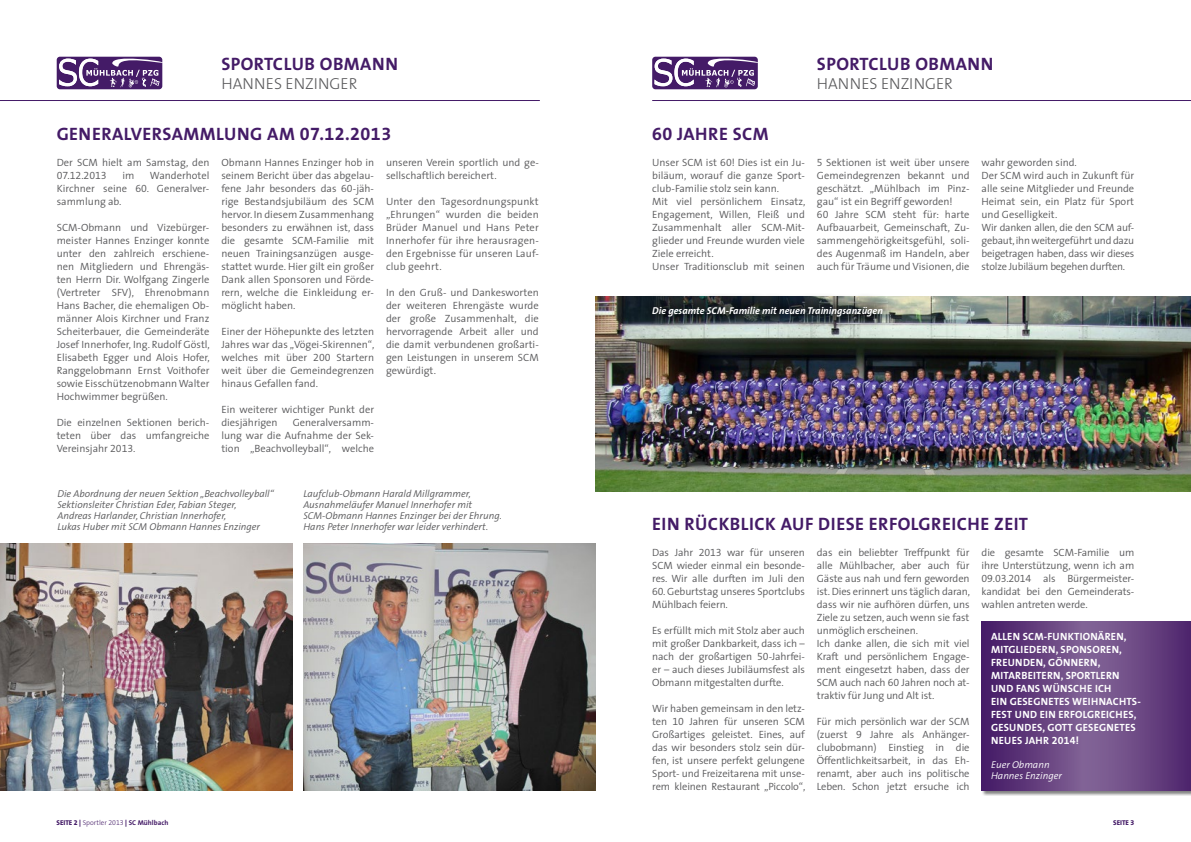
<style>
.page{position:relative;width:1191px;height:842px;background:#fff}
.page>*{position:absolute;margin:0;border:0;box-sizing:border-box;transform-origin:0 0}
.t1{font:700 18px "The Sans SN";letter-spacing:.025em;color:#441b67}
.t2{font:300 16px "The Sans SN";color:#58585a}
.t3{font:300 10.5px/13px "The Sans SN";color:#58585a;text-align:justify}
.t4{font:300 10.5px/13px "The Sans SN";letter-spacing:-.02em;color:#58585a}
.t5{font:700 10.5px/13px "The Sans SN";letter-spacing:.02em;color:#fff}
.t6{font:700 10.5px/13px "The Sans SN";letter-spacing:.04em;color:#fff}
.t7{font:italic 300 10px/11px "The Sans SN";color:#58585a}
.t8{font:italic 700 10px "The Sans SN";color:#fff}
.t9{font:italic 300 10px/11px "The Sans SN";color:#fff}
.t10{font:300 7px "The Sans SN";color:#441b67}
.t11{font:800 7px "The Sans SN";letter-spacing:-.005em;color:#441b67}
.s1{font-weight:800}
.s2{font-weight:700}
</style>
<div class="page">
<div style="left:57px;top:57px;width:105px;height:32px;background:#441b67;border-radius:3px"></div>
<div style="left:652px;top:57px;width:106px;height:32px;background:#441b67;border-radius:3px"></div>
<hr style="left:0;top:100px;width:540px;height:1px;background:#441b67">
<hr style="left:652px;top:100px;width:539px;height:1px;background:#441b67">
<img style="left:595px;top:296px;width:596px;height:195px">
<div style="left:638px;top:292px;width:259px;height:39px;background:#000;opacity:.75"></div>
<img style="left:0;top:543px;width:292px;height:247px">
<img style="left:303px;top:543px;width:292px;height:247px">
<svg style="left:59px;top:56px;width:104px;height:32px"></svg>
<svg style="left:654px;top:56px;width:104px;height:32px"></svg>
<div style="left:981px;top:621px;width:210px;height:175px;background:#000;opacity:.5"></div>
<svg style="left:981px;top:621px;width:210px;height:169px;background:#664280"></svg>
<h1 class="t1" style="left:221px;top:49px;width:178px">SPORTCLUB OBMANN</h1>
<h2 class="t2" style="left:221px;top:70px;width:138px">HANNES ENZINGER</h2>
<h1 class="t1" style="left:57px;top:119px;width:109px">GEN ERALVERSAMMLUNG</h1>
<h1 class="t1" style="left:267px;top:119px;width:125px">AM 07.12.2013</h1>
<p class="t3" style="left:57px;top:156px;width:154px">Der SCM hielt am Samstag, den<br>07.12.2013</p>
<p class="t3" style="left:386px;top:156px;width:154px">unseren Verein sportlich und ge&shy;sellschaftlich bereichert.</p>
<p class="t3" style="left:386px;top:195px;width:154px">Unter den Tagesordnungspunkt „Ehrungen“ wurden die beiden Brüder Manuel und Hans Peter Innerhofer für ihre herausragen&shy;den Ergebnisse für unseren Lauf&shy;club geehrt.</p>
<p class="t3" style="left:386px;top:286px;width:154px">In den Gruß- und Dankesworten der weiteren Ehrengäste wurde der große Zusammenhalt, die hervorragende Arbeit aller und die damit verbundenen großarti&shy;gen Leistungen in unserem SCM gewürdigt.</p>
<p class="t3" style="left:221px;top:156px;width:154px">Obmann Hannes Enzinger hob in seinem Bericht über das abgelau&shy;fene Jahr besonders das 60-jäh&shy;rige Bestandsjubiläum des SCM hervor. In diesem Zusammenhang besonders zu erwähnen ist, dass die gesamte SCM-Familie mit neuen Trainingsanzügen ausge&shy;stattet wurde. Hier gilt ein großer Dank allen Sponsoren und Förde&shy;rern, welche die Einkleidung er&shy;möglicht haben.</p>
<p class="t3" style="left:221px;top:325px;width:155px">Einer der Höhepunkte des letzten Jahres war das „Vögei-Skirennen“, welches mit über 200 Startern weit über die Gemeindegrenzen hinaus Gefallen fand.</p>
<p class="t3" style="left:221px;top:403px;width:154px">Ein weiterer wichtiger Punkt der diesjährigen</p>
<p class="t3" style="left:57px;top:169px;width:154px;text-indent:93px">Wanderhotel Kirchner seine 60. Generalver&shy;sammlung ab.</p>
<p class="t3" style="left:57px;top:221px;width:155px">SCM-Obmann und Vizebürger&shy;meister Hannes Enzinger konnte unter den zahlreich erschiene&shy;nen Mitgliedern und Ehrengäs&shy;ten Herrn Dir. Wolfgang Zingerle (Vertreter SFV), Ehrenobmann Hans Bacher, die ehemaligen Ob&shy;männer Alois Kirchner und Franz Scheiterbauer, die Gemeinderäte Josef Innerhofer, Ing. Rudolf Göstl, Elisabeth Egger und Alois Hofer, Ranggelobmann Ernst Voithofer sowie Eisschützenobmann Walter Hochwimmer begrüßen.</p>
<p class="t3" style="left:57px;top:416px;width:154px">Die einzelnen Sektionen berich&shy;teten über das umfangreiche Vereinsjahr 2013.</p>
<p class="t3" style="left:123px;top:169px;width:13px">im</p>
<p class="t3" style="left:221px;top:416px;width:154px;text-indent:71px">Generalversamm&shy;lung war die Aufnahme der Sek&shy;tion „Beachvolleyball“, welche</p>
<p class="t7" style="left:57px;top:488px;width:218px">Die Abordnung der neuen Sektion „Beachvolleyball“ Sektionsleiter Christian Eder, Fabian Steger,<br>Andreas Harlander, Christian Innerhofer,<br>Lukas Huber mit SCM Obmann Hannes Enzinger</p>
<p class="t7" style="left:303px;top:488px;width:200px">Laufclub-Obmann Harald Millgrammer, Ausnahmeläufer Manuel Innerhofer mit SCM-Obmann Hannes Enzinger bei der Ehrung.<br>Hans Peter Innerhofer war leider verhindert.</p>
<h1 class="t1" style="left:817px;top:49px;width:178px">SPORTCLUB OBMANN</h1>
<h2 class="t2" style="left:817px;top:70px;width:138px">HANNES ENZINGER</h2>
<h1 class="t1" style="left:652px;top:119px;width:118px">60 JAHRE SCM</h1>
<p class="t3" style="left:652px;top:156px;width:155px;text-align:left">Unser SCM ist 60! Dies ist ein Ju&shy;biläum, worauf die ganze Sport&shy;club-Familie stolz sein kann.<br>Mit viel persönlichem Einsatz,<br>Engagement, Willen, Fleiß und<br>Zusammenhalt aller SCM-Mit&shy;glieder und Freunde wurden viele<br>Ziele erreicht.<br>Unser Traditionsclub mit seinen</p>
<p class="t3" style="left:817px;top:156px;width:154px;text-align:left">5 Sektionen ist weit über unsere<br>Gemeindegrenzen bekannt und geschätzt. „Mühlbach im Pinz&shy;gau“ ist ein Begriff geworden!<br>60 Jahre SCM steht für: harte<br>Aufbauarbeit, Gemeinschaft, Zu&shy;sammengehörigkeitsgefühl, soli&shy;des Augenmaß im Handeln, aber auch für Träume und Visionen, die</p>
<p class="t4" style="left:981px;top:156px;width:154px">wahr geworden sind.<br>Der SCM wird auch in Zukunft für alle seine Mitglieder und Freunde<br>Heimat sein, ein Platz für Sport und Geselligkeit.<br>Wir danken allen, die den SCM auf&shy;gebaut, ihn weitergeführt und dazu beigetragen haben, dass wir dieses stolze Jubiläum begehen durften.</p>
<p class="t8" style="left:652px;top:302px;width:232px">Die gesamte SCM-Familie mit neuen Trainingsanzügen</p>
<h1 class="t1" style="left:652px;top:509px;width:258px">EIN RÜCKBLICK AU F DIESE ERFOLGR</h1>
<h1 class="t1" style="left:942px;top:509px;width:85px">EICHE ZEIT</h1>
<p class="t3" style="left:652px;top:546px;width:154px">Das Jahr 2013 war für unseren SCM wieder einmal ein besonde&shy;res. Wir alle durften im Juli den</p>
<p class="t3" style="left:652px;top:585px;width:154px">60. Geburtstag unseres Sportclubs<br>Mühlbach feiern.</p>
<p class="t3" style="left:652px;top:624px;width:154px">Es erfüllt mich mit Stolz aber auch mit großer Dankbarkeit, dass ich – nach der großartigen 50-Jahrfei&shy;er – auch dieses Jubiläumsfest als Obmann mitgestalten durfte.</p>
<p class="t3" style="left:652px;top:702px;width:155px">Wir haben gemeinsam in den letz&shy;ten 10 Jahren für unseren SCM Großartiges geleistet. Eines, auf das wir besonders stolz sein dür&shy;fen, ist unsere perfekt gelungene Sport- und Freizeitarena mit unse&shy;rem kleinen Restaurant „Piccolo“,</p>
<p class="t3" style="left:817px;top:546px;width:155px;text-align:left">das ein beliebter Treffpunkt für alle Mühlbacher, aber auch für<br>Gäste aus nah und fern geworden ist. Dies erinnert uns täglich daran, dass wir nie aufhören dürfen, uns<br>Ziele zu setzen, auch wenn sie fast unmöglich erscheinen.<br>Ich danke allen, die sich mit viel<br>Kraft und persönlichem Engage&shy;ment eingesetzt haben, dass der<br>SCM auch nach 60 Jahren noch at&shy;traktiv für Jung und Alt ist.</p>
<p class="t3" style="left:817px;top:715px;width:154px">Für mich persönlich war der SCM (zuerst 9 Jahre als Anhänger&shy;clubobmann) Einstieg in die Öffentlichkeitsarbeit, in das Eh&shy;renamt, aber auch ins politische Leben. Schon jetzt ersuche ich</p>
<p class="t3" style="left:981px;top:546px;width:154px">die gesamte SCM-Familie um ihre Unterstützung, wenn ich am 09.03.2014 als Bürgermeister&shy;kandidat bei den Gemeinderats&shy;wahlen antreten werde.</p>
<p class="t5" style="left:991px;top:629px;width:64px">ALLEN SCM-FUN</p>
<p class="t5" style="left:991px;top:629px;width:137px;text-indent:77px">KTIONÄREN,<br>MITGLIEDERN, SPONSOR</p>
<p class="t5" style="left:1106px;top:642px;width:17px">EN,</p>
<p class="t5" style="left:991px;top:655px;width:111px">FREUN DEN, GÖNN ERN,<br>MITARB</p>
<p class="t5" style="left:1027px;top:668px;width:51px">EITERN, SPORTL</p>
<p class="t5" style="left:1100px;top:668px;width:13px">ERN</p>
<p class="t5" style="left:991px;top:681px;width:32px">UN D FANS</p>
<p class="t5" style="left:1042px;top:681px;width:25px">WÜNSC</p>
<p class="t6" style="left:991px;top:681px;width:122px;text-indent:88px">HE ICH<br>EIN GESEGN ETES WEIHNAC</p>
<p class="t5" style="left:1119px;top:694px;width:23px">HTS-</p>
<p class="t5" style="left:991px;top:707px;width:92px">FEST UN D EIN ERFOLGR</p>
<p class="t5" style="left:1100px;top:707px;width:37px">EICHES,</p>
<p class="t5" style="left:991px;top:720px;width:21px">GESUN</p>
<p class="t5" style="left:1024px;top:720px;width:38px">DES, GOTT</p>
<p class="t5" style="left:991px;top:720px;width:145px;text-indent:84px">GESEGN ETES<br>N EUES JAHR 2014!</p>
<p class="t9" style="left:991px;top:759px;width:72px">Euer Obmann<br>Hannes Enzinger</p>
<p class="t10" style="left:57px;top:817px;width:113px"><span class="s1">SEITE 2 |</span> Sportler 2013 <span class="s1">|</span> <span class="s2">SC MÜHLBACH</span></p>
<p class="t11" style="left:1113px;top:817px;width:23px">SEITE 3</p>
</div>
